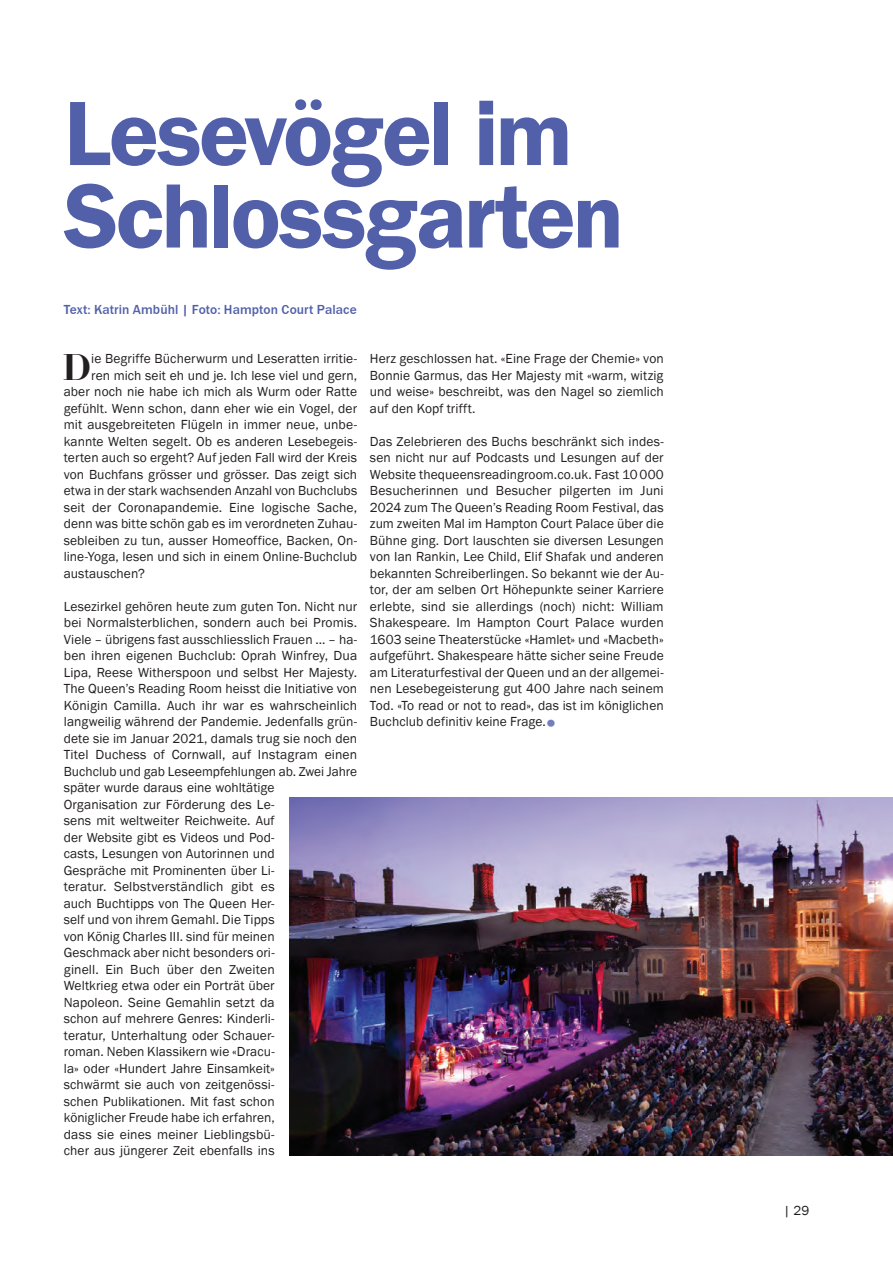
<style>
.page{position:relative;width:893px;height:1263px;background:#fff}
.page>*{position:absolute;margin:0;border:0;box-sizing:border-box;transform-origin:0 0}
.t1{font:900 94.5px/82.5px "Ringier";letter-spacing:-.035em;color:#5260aa}
.t2{font:700 45px "Bauer Bodoni Pro 1";color:#757ebd}
.t3{font:700 36.9px "Bauer Bodoni Pro 1";color:#231f20}
.t4{font:13.5px/16.5px "Ringier";letter-spacing:.005em;color:#231f20;text-align:justify}
.t5{font:700 13.5px "Ringier";letter-spacing:.005em;color:#5260aa}
</style>
<div class="page">
<img style="left:289px;top:798px;width:604px;height:357px">
<h1 class="t1" style="left:64px;top:91px;width:562px">Lesevögel im<br>Schlossgarten</h1>
<p class="t5" style="left:64px;top:301px;width:295px">Text: Katrin Ambühl | Foto: Hampton Court Palace</p>
<h3 class="t3" style="left:62px;top:343px;width:30px">D</h3>
<p class="t4" style="left:91px;top:350px;width:267px">ie Begriffe Bücherwurm und Leseratten irritie-</p>
<p class="t4" style="left:91px;top:366px;width:267px">ren mich seit eh und je. Ich lese viel und gern,</p>
<p class="t4" style="left:64px;top:383px;width:295px">aber noch nie habe ich mich als Wurm oder Ratte</p>
<p class="t4" style="left:64px;top:399px;width:295px">gefühlt. Wenn schon, dann eher wie ein Vogel, der</p>
<p class="t4" style="left:64px;top:416px;width:295px">mit ausgebreiteten Flügeln in immer neue, unbe-</p>
<p class="t4" style="left:64px;top:432px;width:295px">kannte Welten segelt. Ob es anderen Lesebegeis-</p>
<p class="t4" style="left:64px;top:449px;width:295px">terten auch so ergeht? Auf jeden Fall wird der Kreis</p>
<p class="t4" style="left:64px;top:465px;width:295px">von Buchfans grösser und grösser. Das zeigt sich</p>
<p class="t4" style="left:64px;top:482px;width:295px">etwa in der stark wachsenden Anzahl von Buchclubs</p>
<p class="t4" style="left:64px;top:498px;width:295px">seit der Coronapandemie. Eine logische Sache,</p>
<p class="t4" style="left:64px;top:515px;width:295px">denn was bitte schön gab es im verordneten Zuhau-</p>
<p class="t4" style="left:64px;top:531px;width:295px">sebleiben zu tun, ausser Homeoffice, Backen, On-</p>
<p class="t4" style="left:64px;top:548px;width:295px">line-Yoga, lesen und sich in einem Online-Buchclub</p>
<p class="t4" style="left:64px;top:564px;width:83px">austauschen?</p>
<p class="t4" style="left:64px;top:597px;width:295px;text-align:left">Lesezirkel gehören heute zum guten Ton. Nicht nur bei Normalsterblichen, sondern auch bei Promis.<br>Viele – übrigens fast ausschliesslich Frauen … – ha&shy;ben ihren eigenen Buchclub: Oprah Winfrey, Dua Lipa, Reese Witherspoon und selbst Her Majesty.<br>The Queen’s Reading Room heisst die Initiative von Königin Camilla. Auch ihr war es wahrscheinlich langweilig während der Pandemie. Jedenfalls grün&shy;dete sie im Januar 2021, damals trug sie noch den Titel Duchess of Cornwall, auf Instagram einen Buchclub und gab Leseempfehlungen ab. Zwei Jahre später wurde daraus eine wohltätige<br>Organisation zur Förderung des Le-<br>sens mit weltweiter Reichweite. Auf<br>der Website gibt es Videos und Pod-<br>casts, Lesungen von Autorinnen und<br>Gespräche mit Prominenten über Li-<br>teratur. Selbstverständlich gibt es<br>auch Buchtipps von The Queen Her-<br>self und von ihrem Gemahl. Die Tipps<br>von König Charles III. sind für meinen<br>Geschmack aber nicht besonders ori-<br>ginell. Ein Buch über den Zweiten<br>Weltkrieg etwa oder ein Porträt über<br>Napoleon. Seine Gemahlin setzt da<br>schon auf mehrere Genres: Kinderli-<br>teratur, Unterhaltung oder Schauer-<br>roman. Neben Klassikern wie «Dracu-<br>la» oder «Hundert Jahre Einsamkeit»<br>schwärmt sie auch von zeitgenössi-<br>schen Publikationen. Mit fast schon<br>königlicher Freude habe ich erfahren,<br>dass sie eines meiner Lieblingsbü-<br>cher aus jüngerer Zeit ebenfalls ins</p>
<p class="t4" style="left:370px;top:350px;width:295px">Herz geschlossen hat. «Eine Frage der Chemie» von Bonnie Garmus, das Her Majesty mit «warm, witzig und weise» beschreibt, was den Nagel so ziemlich auf den Kopf trifft.</p>
<p class="t4" style="left:370px;top:432px;width:295px">Das Zelebrieren des Buchs beschränkt sich indes&shy;sen nicht nur auf Podcasts und Lesungen auf der Website thequeensreadingroom.co.uk. Fast 10000<br>Besucherinnen und Besucher pilgerten im Juni 2024 zum The Queen’s Reading Room Festival, das zum zweiten Mal im Hampton Court Palace über die Bühne ging. Dort lauschten sie diversen Lesungen von Ian Rankin, Lee Child, Elif Shafak und anderen bekannten Schreiberlingen. So bekannt wie der Au&shy;tor, der am selben Ort Höhepunkte seiner Karriere erlebte, sind sie allerdings (noch) nicht: William Shakespeare. Im Hampton Court Palace wurden 1603 seine Theaterstücke «Hamlet» und «Macbeth» aufgeführt. Shakespeare hätte sicher seine Freude am Literaturfestival der Queen und an der allgemei&shy;nen Lesebegeisterung gut 400 Jahre nach seinem Tod. «To read or not to read», das ist im königlichen Buchclub definitiv keine Frage.</p>
<h2 class="t2" style="left:545px;top:682px;width:14px">.</h2>
<p class="t4" style="left:783px;top:1201px;width:27px">| 29</p>
</div>
